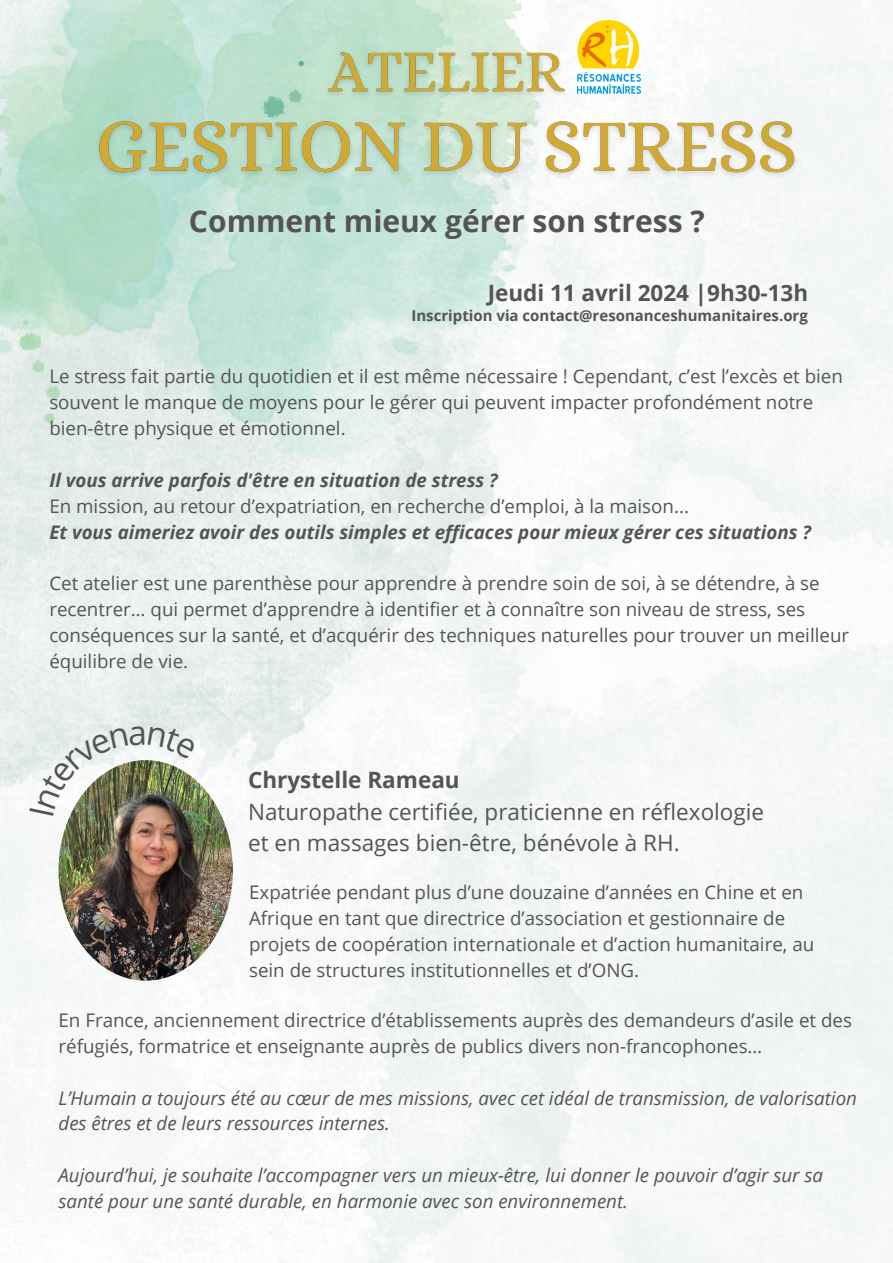
<style>
.page{position:relative;width:893px;height:1263px;background:#fff}
.page>*{position:absolute;margin:0;border:0;box-sizing:border-box;transform-origin:0 0}
.t1{font:700 30px "Open Sans";color:#545454}
.t2{font:22.5px/31.2px "Open Sans";color:#545454}
.t3{font:700 22.5px "Open Sans";color:#545454}
.t4{font:18.75px/25.9px "Open Sans";color:#545454}
.t5{font:italic 18.75px/25.9px "Open Sans";color:#545454}
.t6{font:italic 700 18.75px "Open Sans";color:#545454}
.t7{font:700 15px "Open Sans";color:#545454}
.s1{font-weight:700}
</style>
<div class="page">
<img style="left:0;top:0;width:893px;height:1263px">
<img style="left:0;top:0;width:552px;height:476px">
<img style="left:59px;top:760px;width:174px;height:220px;border-radius:50%">
<img style="left:92px;top:37px;width:710px;height:151px">
<img style="left:577px;top:20px;width:63px;height:74px">
<img style="left:29px;top:726px;width:167px;height:90px">
<h1 class="t1" style="left:189px;top:200px;width:517px">Comment mieux gérer son stress ?</h1>
<p class="t3" style="left:488px;top:277px;width:322px">Jeudi 11 avril 2024 |9h30-13h</p>
<p class="t7" style="left:411px;top:305px;width:398px">Inscription via contact@resonanceshumanitaires.org</p>
<p class="t4" style="left:49px;top:363px;width:795px">Le stress fait partie du quotidien et il est même nécessaire ! Cependant, c’est l’excès et bien souvent le manque de moyens pour le gérer qui peuvent impacter profondément notre bien-être physique et émotionnel.</p>
<p class="t6" style="left:49px;top:467px;width:450px">Il vous arrive parfois d'être en situation de stress ?</p>
<p class="t4" style="left:49px;top:492px;width:641px">En mission, au retour d’expatriation, en recherche d’emploi, à la maison...</p>
<p class="t6" style="left:49px;top:518px;width:763px">Et vous aimeriez avoir des outils simples et efficaces pour mieux gérer ces situations ?</p>
<p class="t4" style="left:49px;top:570px;width:801px">Cet atelier est une parenthèse pour apprendre à prendre soin de soi, à se détendre, à se recentrer… qui permet d’apprendre à identifier et à connaître son niveau de stress, ses conséquences sur la santé, et d’acquérir des techniques naturelles pour trouver un meilleur équilibre de vie.</p>
<h4 class="t2" style="left:248px;top:764px;width:517px"><span class="s1">Chrystelle Rameau<br></span>Naturopathe certifiée, praticienne en réflexologie et en massages bien-être, bénévole à RH.</h4>
<p class="t4" style="left:249px;top:879px;width:567px">Expatriée pendant plus d’une douzaine d’années en Chine et en Afrique en tant que directrice d’association et gestionnaire de projets de coopération internationale et d’action humanitaire, au sein de structures institutionnelles et d’ONG.</p>
<p class="t4" style="left:59px;top:1007px;width:795px">En France, anciennement directrice d’établissements auprès des demandeurs d’asile et des réfugiés, formatrice et enseignante auprès de publics divers non-francophones…</p>
<p class="t5" style="left:59px;top:1084px;width:800px">L’Humain a toujours été au cœur de mes missions, avec cet idéal de transmission, de valorisation des êtres et de leurs ressources internes.</p>
<h3 class="t5" style="left:59px;top:1162px;width:766px">Aujourd’hui, je souhaite l’accompagner vers un mieux-être, lui donner le pouvoir d’agir sur sa santé pour une santé durable, en harmonie avec son environnement.</h3>
</div>
